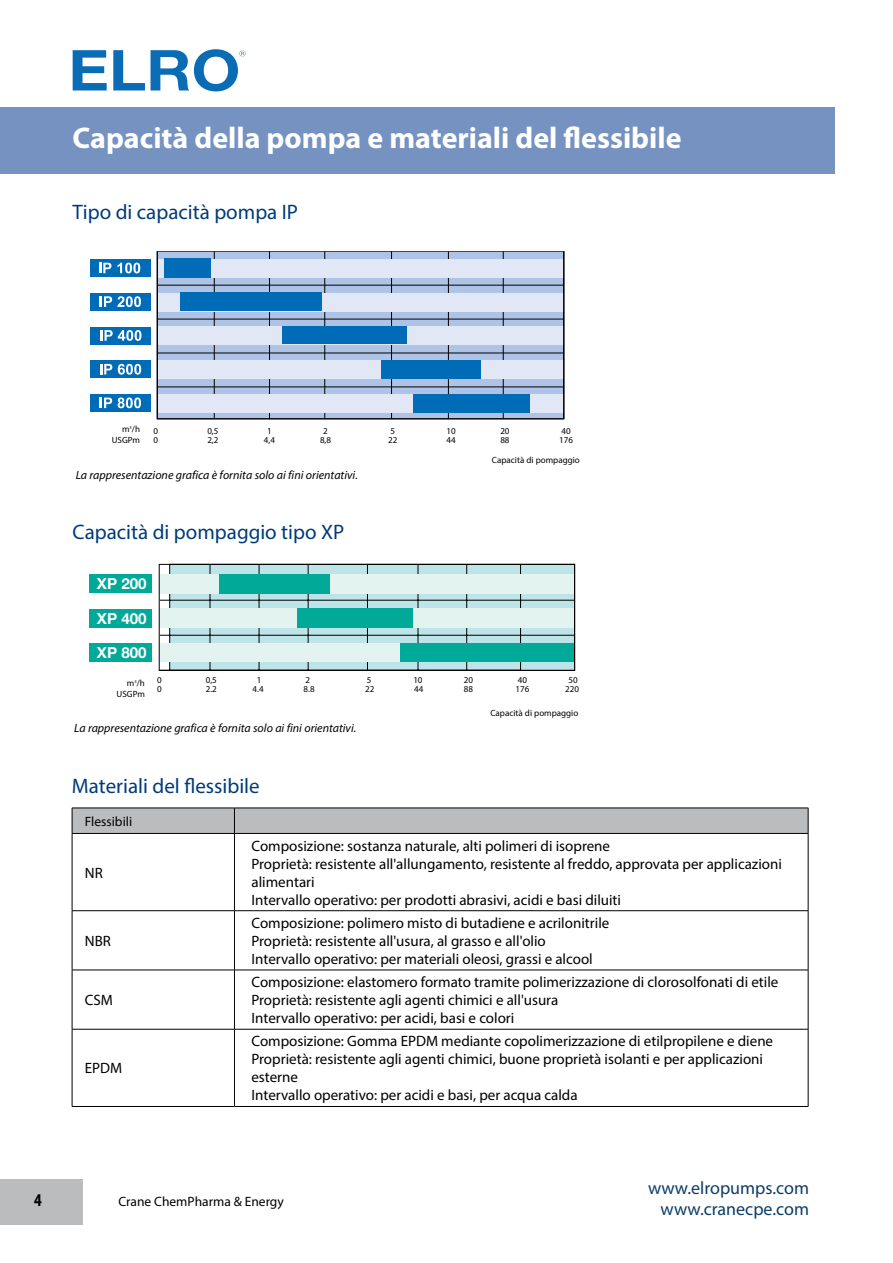
<style>
.page{position:relative;width:893px;height:1263px;background:#fff}
.page>*{position:absolute;margin:0;border:0;box-sizing:border-box;transform-origin:0 0}
.t1{font:700 30px "Myriad Pro";color:#fff}
.t2{font:21px "Myriad Pro";color:#003b78}
.t3{font:18px/21.6px "Myriad Pro";color:#0c3d66;text-align:right}
.t4{font:700 condensed 18px "Myriad Pro";color:#000}
.t5{font:700 15.15px "Helvetica Neue";color:#fff}
.t6{font:15px/18px "Myriad Pro";color:#000}
.t7{font:13.5px "Myriad Pro";color:#000}
.t8{font:italic 12px "Myriad Pro";color:#000}
.t9{font:9px/10.5px "Myriad Pro";color:#000;text-align:right}
</style>
<div class="page">
<div style="left:0;top:1179px;width:83px;height:45px;background:#babcbe"></div>
<div style="left:0;top:107px;width:835px;height:66px;background:#7592c1"></div>
<svg style="left:73px;top:50px;width:34px;height:40px"></svg>
<svg style="left:113px;top:50px;width:32px;height:40px"></svg>
<svg style="left:151px;top:49px;width:95px;height:42px"></svg>
<svg style="left:72px;top:808px;width:737px;height:25px"></svg>
<hr style="left:72px;top:833px;width:162px;height:1px;background:#000">
<hr style="left:234px;top:833px;width:574px;height:1px;background:#000">
<hr style="left:234px;top:834px;width:1px;height:76px;background:#000">
<hr style="left:808px;top:834px;width:1px;height:76px;background:#000">
<hr style="left:72px;top:910px;width:162px;height:1px;background:#000">
<hr style="left:234px;top:910px;width:574px;height:1px;background:#000">
<hr style="left:234px;top:911px;width:1px;height:59px;background:#000">
<hr style="left:808px;top:911px;width:1px;height:59px;background:#000">
<hr style="left:72px;top:970px;width:162px;height:1px;background:#000">
<hr style="left:234px;top:970px;width:574px;height:1px;background:#000">
<hr style="left:234px;top:970px;width:1px;height:59px;background:#000">
<hr style="left:808px;top:970px;width:1px;height:59px;background:#000">
<hr style="left:72px;top:1029px;width:162px;height:1px;background:#000">
<hr style="left:234px;top:1029px;width:574px;height:1px;background:#000">
<hr style="left:234px;top:1029px;width:1px;height:77px;background:#000">
<hr style="left:808px;top:1029px;width:1px;height:77px;background:#000">
<hr style="left:72px;top:1106px;width:162px;height:1px;background:#000">
<hr style="left:234px;top:1106px;width:574px;height:1px;background:#000">
<hr style="left:72px;top:834px;width:1px;height:76px;background:#000">
<hr style="left:72px;top:911px;width:1px;height:59px;background:#000">
<hr style="left:72px;top:970px;width:1px;height:59px;background:#000">
<hr style="left:72px;top:1029px;width:1px;height:77px;background:#000">
<div style="left:90px;top:574px;width:62px;height:19px;background:#00a998"></div>
<div style="left:90px;top:609px;width:62px;height:18px;background:#00a998"></div>
<div style="left:90px;top:644px;width:62px;height:18px;background:#00a998"></div>
<svg style="left:158px;top:564px;width:418px;height:107px"></svg>
<div style="left:90px;top:259px;width:60px;height:18px;background:#006cb7"></div>
<svg style="left:99px;top:263px;width:12px;height:10px"></svg>
<svg style="left:117px;top:263px;width:23px;height:10px"></svg>
<div style="left:90px;top:293px;width:60px;height:18px;background:#006cb7"></div>
<svg style="left:100px;top:296px;width:41px;height:11px"></svg>
<div style="left:90px;top:327px;width:60px;height:17px;background:#006cb7"></div>
<svg style="left:100px;top:330px;width:41px;height:11px"></svg>
<div style="left:90px;top:360px;width:60px;height:18px;background:#006cb7"></div>
<svg style="left:100px;top:364px;width:12px;height:10px"></svg>
<svg style="left:118px;top:364px;width:23px;height:11px"></svg>
<div style="left:90px;top:394px;width:60px;height:18px;background:#006cb7"></div>
<svg style="left:100px;top:398px;width:12px;height:10px"></svg>
<svg style="left:118px;top:397px;width:23px;height:11px"></svg>
<svg style="left:156px;top:251px;width:408px;height:169px"></svg>
<div style="left:164px;top:259px;width:47px;height:19px;background:#006cb7"></div>
<div style="left:181px;top:292px;width:141px;height:19px;background:#006cb7"></div>
<div style="left:282px;top:326px;width:124px;height:18px;background:#006cb7"></div>
<h1 class="t1" style="left:73px;top:122px;width:610px">Capacità della pompa e materiali del flessibile</h1>
<h2 class="t2" style="left:73px;top:199px;width:227px">Tipo di capacità pompa IP</h2>
<p class="t4" style="left:34px;top:1190px;width:9px">4</p>
<p class="t9" style="left:112px;top:424px;width:30px">m<sup>3</sup>/h<br>USGPm</p>
<p class="t9" style="left:153px;top:426px;width:6px">0</p>
<p class="t9" style="left:207px;top:426px;width:13px">0,5</p>
<p class="t9" style="left:267px;top:426px;width:6px">1</p>
<p class="t9" style="left:323px;top:426px;width:6px">2</p>
<p class="t9" style="left:391px;top:426px;width:6px">5</p>
<p class="t9" style="left:446px;top:426px;width:11px">10</p>
<p class="t9" style="left:500px;top:426px;width:11px">20</p>
<p class="t9" style="left:561px;top:426px;width:11px">40</p>
<p class="t9" style="left:153px;top:435px;width:6px">0</p>
<p class="t9" style="left:207px;top:435px;width:13px">2,2</p>
<p class="t9" style="left:264px;top:435px;width:13px">4,4</p>
<p class="t9" style="left:320px;top:435px;width:13px">8,8</p>
<p class="t9" style="left:388px;top:435px;width:11px">22</p>
<p class="t9" style="left:446px;top:435px;width:11px">44</p>
<p class="t9" style="left:500px;top:435px;width:11px">88</p>
<p class="t9" style="left:559px;top:435px;width:15px">176</p>
<p class="t9" style="left:492px;top:455px;width:89px">Capacità di pompaggio</p>
<p class="t8" style="left:76px;top:468px;width:284px">La rappresentazione grafica è fornita solo ai fini orientativi.</p>
<h2 class="t2" style="left:73px;top:519px;width:273px">Capacità di pompaggio tipo XP</h2>
<p class="t5" style="left:97px;top:574px;width:51px">XP 200</p>
<p class="t5" style="left:97px;top:609px;width:51px">XP 400</p>
<p class="t5" style="left:97px;top:644px;width:51px">XP 800</p>
<p class="t9" style="left:117px;top:678px;width:30px">m<sup>3</sup>/h<br>USGPm</p>
<p class="t9" style="left:157px;top:675px;width:6px">0</p>
<p class="t9" style="left:206px;top:675px;width:13px">0,5</p>
<p class="t9" style="left:257px;top:675px;width:6px">1</p>
<p class="t9" style="left:305px;top:675px;width:6px">2</p>
<p class="t9" style="left:367px;top:675px;width:6px">5</p>
<p class="t9" style="left:413px;top:675px;width:11px">10</p>
<p class="t9" style="left:464px;top:675px;width:11px">20</p>
<p class="t9" style="left:518px;top:675px;width:11px">40</p>
<p class="t9" style="left:568px;top:675px;width:11px">50</p>
<p class="t9" style="left:157px;top:684px;width:6px">0</p>
<p class="t9" style="left:206px;top:684px;width:13px">2.2</p>
<p class="t9" style="left:253px;top:684px;width:13px">4.4</p>
<p class="t9" style="left:304px;top:684px;width:13px">8.8</p>
<p class="t9" style="left:365px;top:684px;width:11px">22</p>
<p class="t9" style="left:414px;top:684px;width:11px">44</p>
<p class="t9" style="left:464px;top:684px;width:11px">88</p>
<p class="t9" style="left:515px;top:684px;width:15px">176</p>
<p class="t9" style="left:565px;top:684px;width:15px">220</p>
<p class="t9" style="left:490px;top:708px;width:89px">Capacità di pompaggio</p>
<p class="t8" style="left:74px;top:720px;width:284px">La rappresentazione grafica è fornita solo ai fini orientativi.</p>
<h2 class="t2" style="left:72px;top:773px;width:189px">Materiali del flessibile</h2>
<p class="t7" style="left:85px;top:813px;width:49px">Flessibili</p>
<p class="t6" style="left:85px;top:863px;width:19px">NR</p>
<p class="t6" style="left:85px;top:932px;width:28px">NBR</p>
<p class="t6" style="left:85px;top:991px;width:30px">CSM</p>
<p class="t6" style="left:85px;top:1059px;width:39px">EPDM</p>
<p class="t6" style="left:251px;top:836px;width:532px">Composizione: sostanza naturale, alti polimeri di isoprene<br>Proprietà: resistente all'allungamento, resistente al freddo, approvata per applicazioni alimentari<br>Intervallo operativo: per prodotti abrasivi, acidi e basi diluiti</p>
<p class="t6" style="left:251px;top:914px;width:359px">Composizione: polimero misto di butadiene e acrilonitrile<br>Proprietà: resistente all'usura, al grasso e all'olio<br>Intervallo operativo: per materiali oleosi, grassi e alcool</p>
<p class="t6" style="left:251px;top:973px;width:528px">Composizione: elastomero formato tramite polimerizzazione di clorosolfonati di etile<br>Proprietà: resistente agli agenti chimici e all'usura<br>Intervallo operativo: per acidi, basi e colori</p>
<p class="t6" style="left:251px;top:1032px;width:523px">Composizione: Gomma EPDM mediante copolimerizzazione di etilpropilene e diene Proprietà: resistente agli agenti chimici, buone proprietà isolanti e per applicazioni esterne<br>Intervallo operativo: per acidi e basi, per acqua calda</p>
<p class="t7" style="left:118px;top:1193px;width:167px">Crane ChemPharma &amp; Energy</p>
<p class="t3" style="left:648px;top:1176px;width:162px">www.elropumps.com www.cranecpe.com</p>
</div>
